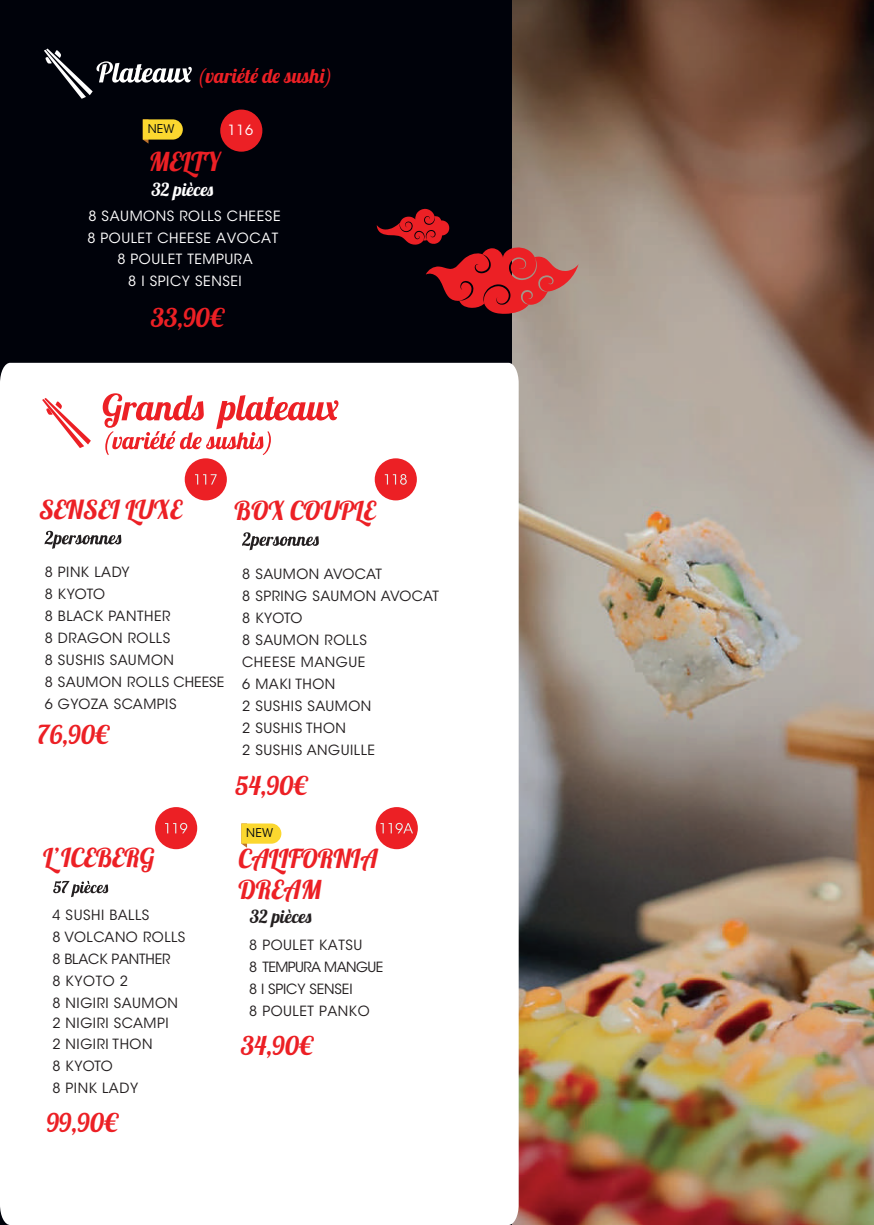
<style>
.page{position:relative;width:874px;height:1225px;background:#fff}
.page>*{position:absolute;margin:0;border:0;box-sizing:border-box;transform-origin:0 0}
.t1{font:26px/31.2px "Lobster 1.4";color:#ec2025}
.t2{font:25.8px "Lobster 1.4";color:#ec2025}
.t3{font:20px "Lobster 1.4";letter-spacing:.045em;color:#ec2025}
.t4{font:18px "Lobster 1.4";color:#231f20}
.t5{font:18px "Lobster 1.4";color:#fff}
.t6{font:14px/22px "ITC Avant Garde Std";letter-spacing:.04em;color:#231f20}
.t7{font:14px/21.6px "ITC Avant Garde Std";letter-spacing:.04em;color:#fff;text-align:center}
.t8{font:14px/22px "ITC Avant Garde Std";letter-spacing:-.01em;color:#231f20}
.t9{font:12px "ITC Avant Garde Std";letter-spacing:.01em;color:#020710}
</style>
<div class="page">
<div style="left:0;top:0;width:512px;height:363px;background:#00020a"></div>
<img style="left:512px;top:0;width:361px;height:1225px">
<svg style="left:0;top:363px;width:518px;height:862px"></svg>
<svg style="left:103px;top:393px;width:235px;height:62px"></svg>
<svg style="left:42px;top:398px;width:49px;height:50px"></svg>
<svg style="left:44px;top:48px;width:148px;height:51px"></svg>
<svg style="left:45px;top:531px;width:76px;height:18px"></svg>
<div style="left:185px;top:458px;width:42px;height:42px;background:#ec2025;border-radius:50%"></div>
<svg style="left:195px;top:474px;width:21px;height:10px"></svg>
<svg style="left:53px;top:881px;width:55px;height:16px"></svg>
<svg style="left:242px;top:532px;width:76px;height:18px"></svg>
<div style="left:374px;top:458px;width:42px;height:42px;background:#ec2025;border-radius:50%"></div>
<svg style="left:384px;top:474px;width:22px;height:11px"></svg>
<div style="left:155px;top:807px;width:42px;height:42px;background:#ec2025;border-radius:50%"></div>
<svg style="left:165px;top:823px;width:22px;height:10px"></svg>
<div style="left:375px;top:807px;width:42px;height:42px;background:#ec2025;border-radius:50%"></div>
<svg style="left:380px;top:823px;width:33px;height:10px"></svg>
<svg style="left:376px;top:209px;width:202px;height:105px"></svg>
<div style="left:220px;top:110px;width:42px;height:42px;background:#ec2025;border-radius:50%"></div>
<svg style="left:143px;top:119px;width:40px;height:25px"></svg>
<svg style="left:241px;top:823px;width:40px;height:24px"></svg>
<p class="t9" style="left:148px;top:122px;width:28px">NEW</p>
<h3 class="t3" style="left:197px;top:63px;width:137px">(variété de sushi)</h3>
<p class="t7" style="left:228px;top:120px;width:27px">116</p>
<h1 class="t1" style="left:149px;top:146px;width:72px">MELTY</h1>
<p class="t7" style="left:87px;top:205px;width:195px">8 SAUMONS ROLLS CHEESE<br>8 POULET CHEESE AVOCAT<br>8 POULET TEMPURA<br>8 I SPICY SENSEI</p>
<h2 class="t2" style="left:151px;top:301px;width:75px">33,90€</h2>
<p class="t5" style="left:151px;top:178px;width:63px">32 pièces</p>
<h1 class="t1" style="left:39px;top:493px;width:144px">SENSEI LUXE</h1>
<h1 class="t1" style="left:234px;top:495px;width:143px">BOX COUPLE</h1>
<p class="t6" style="left:45px;top:561px;width:181px">8 PINK LADY<br>8 KYOTO<br>8 BLACK PANTHER<br>8 DRAGON ROLLS<br>8 SUSHIS SAUMON<br>8 SAUMON ROLLS CHEESE<br>6 GYOZA SCAMPIS</p>
<h2 class="t2" style="left:38px;top:718px;width:73px">76,90€</h2>
<h1 class="t1" style="left:43px;top:842px;width:113px">L’ICEBERG</h1>
<p class="t6" style="left:52px;top:904px;width:134px">4 SUSHI BALLS<br>8 VOLCANO ROLLS<br>8 BLACK PANTHER<br>8 KYOTO 2<br>8 NIGIRI SAUMON</p>
<p class="t6" style="left:52px;top:1012px;width:118px">2 NIGIRI SCAMPI<br>2 NIGIRI THON<br>8 KYOTO<br>8 PINK LADY</p>
<h2 class="t2" style="left:46px;top:1106px;width:74px">99,90€</h2>
<p class="t6" style="left:242px;top:563px;width:198px">8 SAUMON AVOCAT<br>8 SPRING SAUMON AVOCAT<br>8 KYOTO<br>8 SAUMON ROLLS<br>CHEESE MANGUE<br>6 MAKI THON<br>2 SUSHIS SAUMON<br>2 SUSHIS THON<br>2 SUSHIS ANGUILLE</p>
<h2 class="t2" style="left:235px;top:769px;width:74px">54,90€</h2>
<p class="t9" style="left:246px;top:825px;width:28px">NEW</p>
<h1 class="t1" style="left:238px;top:842px;width:141px">CALIFORNIA<br>DREAM</h1>
<p class="t8" style="left:249px;top:934px;width:136px">8 POULET KATSU<br>8 TEMPURA MANGUE<br>8 I SPICY SENSEI<br>8 POULET PANKO</p>
<h2 class="t2" style="left:241px;top:1029px;width:74px">34,90€</h2>
<p class="t4" style="left:250px;top:905px;width:63px">32 pièces</p>
</div>
